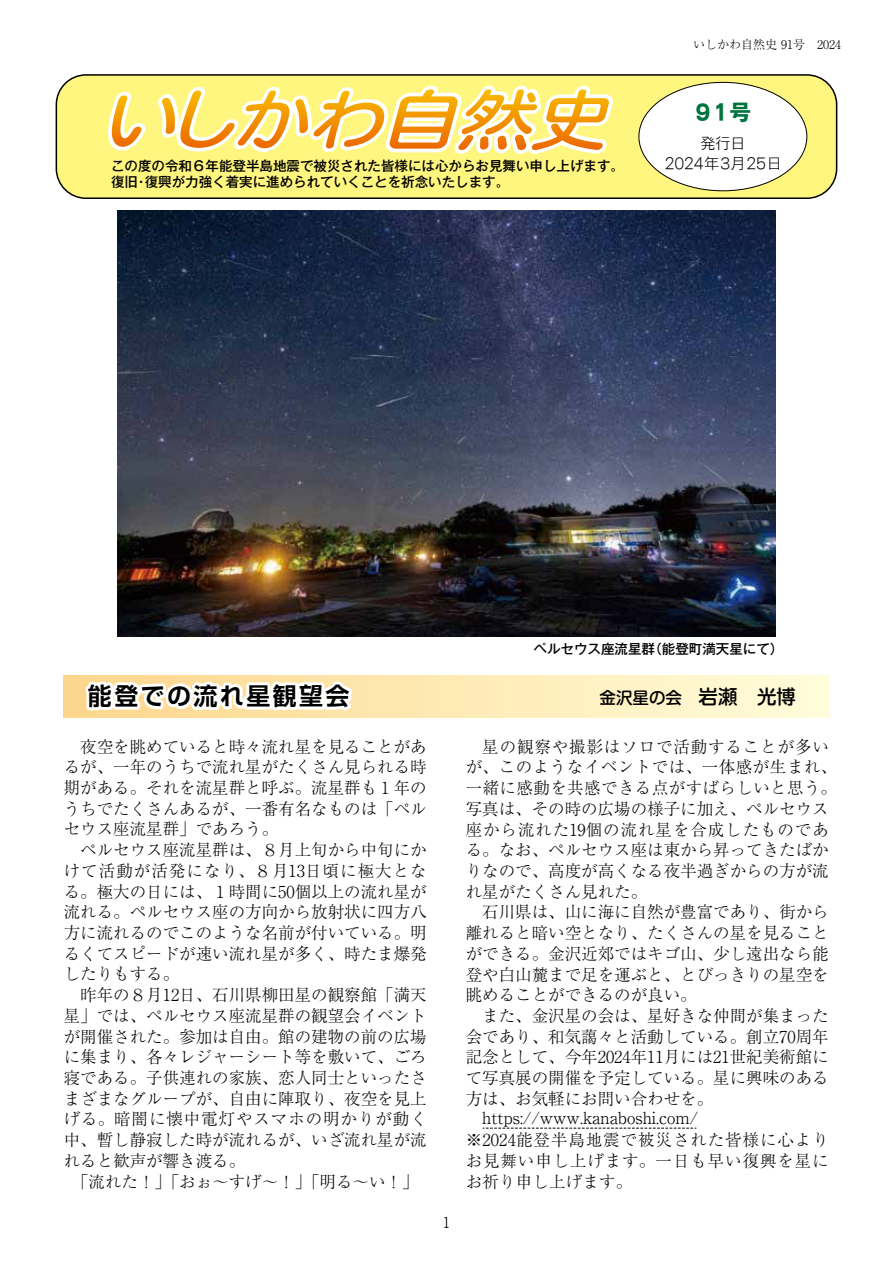
<style>
.page{position:relative;width:893px;height:1263px;background:#fff}
.page>*{position:absolute;margin:0;border:0;box-sizing:border-box;transform-origin:0 0}
.t1{font:700 24px "Shin Go Pr 6 N De";letter-spacing:.1em;color:#000}
.t2{font:21px "Mn C6 M75";color:#00743f}
.t3{font:300 16.5px/20.7px "Ryumin Pr 6 N";color:#000;text-align:justify}
.t4{font:300 16.5px/20.7px "Ryumin Pr 6 N";letter-spacing:.025em;color:#000}
.t5{font:300 16.5px/20.7px "Ryumin Pr 6 N";letter-spacing:.055em;color:#000}
.t6{font:500 16.5px "Shin M Go Pr 6 N";color:#000}
.t7{font:15px "Mn C2 M75";letter-spacing:-.1em;color:#000}
.t8{font:15px "Motoya Cedar W2 90 msp RKSJ H";color:#000}
.t9{font:300 15px "Ryumin Pr 6 N";color:#000}
.t10{font:500 13.5px/16.5px "Gothic MB101 Pr 6 N";color:#000}
.t11{font:300 12px "Ryumin Pr 6 N";color:#000}
.s1{font-family:"Motoya Cedar W6 90 msp RKSJ H"}
.s2{font-family:"Motoya Cedar W2 90 msp RKSJ H"}
.s3{font-size:19.5px}
</style>
<div class="page">
<svg style="left:64px;top:675px;width:765px;height:42px;background:#feefbf"></svg>
<svg style="left:82px;top:677px;width:278px;height:41px"></svg>
<div style="left:56px;top:75px;width:781px;height:123px;background:#fff67f;border-radius:30px"></div>
<div style="left:56px;top:74px;width:781px;height:125px;border:2px solid #000;border-radius:30px"></div>
<svg style="left:55px;top:74px;width:185px;height:244px"></svg>
<svg style="left:112px;top:79px;width:519px;height:236px"></svg>
<div style="left:639px;top:82px;width:168px;height:109px;background:#fff;border-radius:50%"></div>
<img style="left:118px;top:210px;width:657px;height:426px">
<svg style="left:483px;top:1128px;width:213px;height:1px"></svg>
<p class="t10" style="left:111px;top:157px;width:514px">この度の令和６年能登半島地震で被災された皆様には心からお見舞い申し上げます。復旧・復興が力強く着実に進められていくことを祈念いたします。</p>
<p class="t11" style="left:693px;top:36px;width:149px">いしかわ自然史 91号　2024</p>
<p class="t2" style="left:695px;top:103px;width:57px">91<span class="s1">号</span></p>
<p class="t8" style="left:700px;top:136px;width:46px">発行日</p>
<p class="t7" style="left:664px;top:156px;width:119px">2024<span class="s2">年</span>3<span class="s2">月</span>25<span class="s2">日</span></p>
<p class="t10" style="left:534px;top:640px;width:251px">ペルセウス座流星群（能登町満天星にて）</p>
<h1 class="t1" style="left:88px;top:676px;width:263px">能登での流れ星観望会</h1>
<p class="t6" style="left:599px;top:684px;width:198px">金沢星の会 <span class="s3">岩瀬　光博</span></p>
<p class="t3" style="left:64px;top:735px;width:365px;text-indent:16px">夜空を眺めていると時々流れ星を見ることがあるが、一年のうちで流れ星がたくさん見られる時期がある。それを流星群と呼ぶ。流星群も１年のうちでたくさんあるが、一番有名なものは「ペルセウス座流星群」であろう。</p>
<p class="t3" style="left:64px;top:839px;width:365px;text-indent:16px">ペルセウス座流星群は、８月上旬から中旬にかけて活動が活発になり、８月13日頃に極大となる。極大の日には、１時間に50個以上の流れ星が流れる。ペルセウス座の方向から放射状に四方八方に流れるのでこのような名前が付いている。明るくてスピードが速い流れ星が多く、時たま爆発したりもする。</p>
<p class="t3" style="left:80px;top:984px;width:348px">昨年の８月12日、石川県柳田星の観察館「満天</p>
<p class="t3" style="left:64px;top:1004px;width:365px">星」では、ペルセウス座流星群の観望会イベント</p>
<p class="t3" style="left:64px;top:1025px;width:365px">が開催された。参加は自由。館の建物の前の広場</p>
<p class="t3" style="left:64px;top:1046px;width:365px">に集まり、各々レジャーシート等を敷いて、ごろ</p>
<p class="t3" style="left:64px;top:1066px;width:365px">寝である。子供連れの家族、恋人同士といったさ</p>
<p class="t3" style="left:64px;top:1087px;width:365px">まざまなグループが、自由に陣取り、夜空を見上</p>
<p class="t5" style="left:64px;top:1108px;width:365px">げる。暗闇に懐中電灯やスマホの明かりが動く</p>
<p class="t3" style="left:64px;top:1128px;width:365px">中、暫し静寂した時が流れるが、いざ流れ星が流</p>
<p class="t3" style="left:64px;top:1149px;width:183px">れると歓声が響き渡る。</p>
<p class="t3" style="left:72px;top:1170px;width:348px">「流れた！」「おぉ～すげ～！」「明る～い！」</p>
<p class="t9" style="left:443px;top:1210px;width:9px">1</p>
<p class="t4" style="left:466px;top:735px;width:373px;text-indent:16px">星の観察や撮影はソロで活動することが多いが、このようなイベントでは、一体感が生まれ、一緒に感動を共感できる点がすばらしいと思う。写真は、その時の広場の様子に加え、ペルセウス座から流れた19個の流れ星を合成したものである。なお、ペルセウス座は東から昇ってきたばかりなので、高度が高くなる夜半過ぎからの方が流れ星がたくさん見れた。</p>
<p class="t3" style="left:466px;top:901px;width:365px;text-indent:16px">石川県は、山に海に自然が豊富であり、街から離れると暗い空となり、たくさんの星を見ることができる。金沢近郊ではキゴ山、少し遠出なら能登や白山麓まで足を運ぶと、とびっきりの星空を眺めることができるのが良い。</p>
<p class="t3" style="left:466px;top:1004px;width:365px;text-indent:16px">また、金沢星の会は、星好きな仲間が集まった会であり、和気藹々と活動している。創立70周年記念として、今年2024年11月には21世紀美術館にて写真展の開催を予定している。星に興味のある方は、お気軽にお問い合わせを。</p>
<p class="t3" style="left:466px;top:1106px;width:365px;line-height:22.2px;text-indent:16px">https://www.kanaboshi.com/<br>※2024能登半島地震で被災された皆様に心より</p>
<p class="t5" style="left:466px;top:1149px;width:364px">お見舞い申し上げます。一日も早い復興を星にお祈り申し上げます。</p>
</div>
